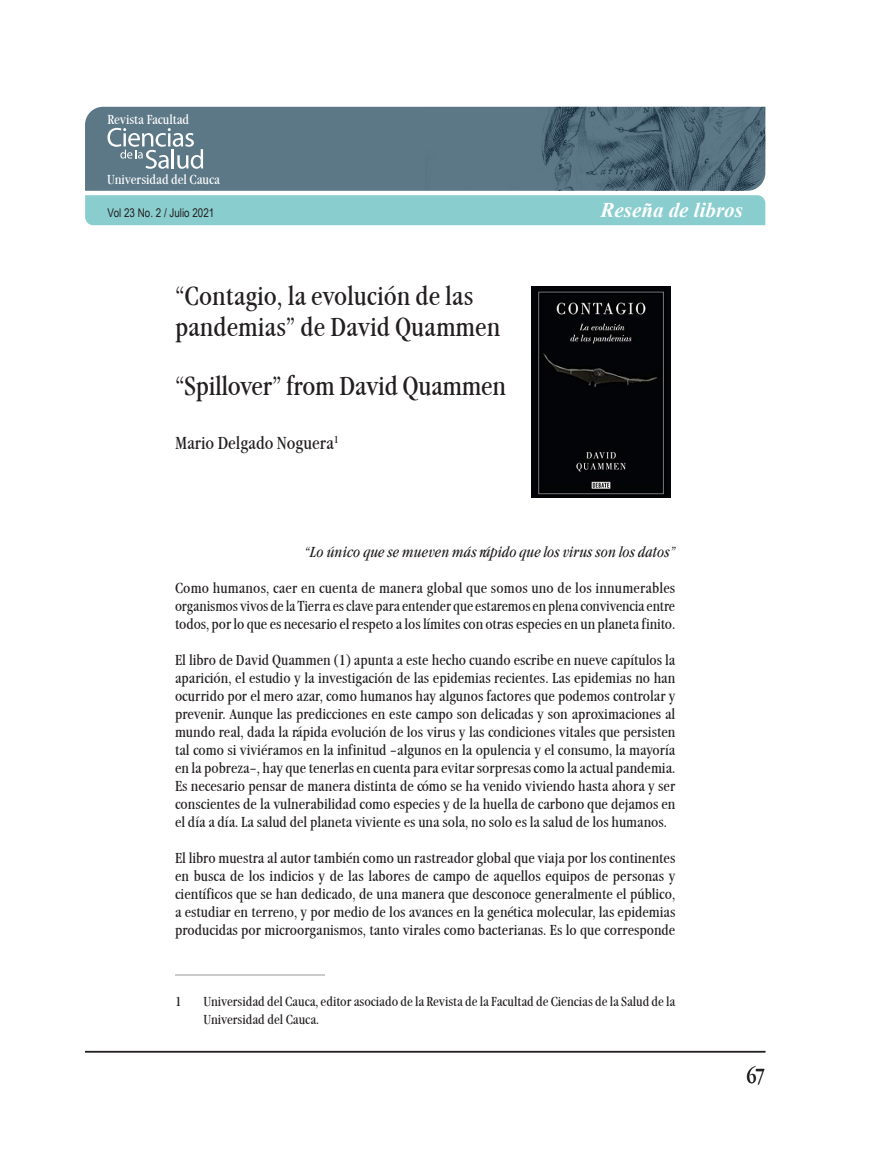
<style>
.page{position:relative;width:873px;height:1149px;background:#fff}
.page>*{position:absolute;margin:0;border:0;box-sizing:border-box;transform-origin:0 0}
.t1{font:condensed 27px/31.5px "Garamond Itc TEE";color:#231f20}
.t2{font:italic 700 21px "Times New Roman";color:#fff}
.t3{font:condensed 21px "Garamond Itc TEE";color:#231f20}
.t4{font:condensed 18px "Garamond Itc TEE";color:#231f20}
.t5{font:condensed 15px/18px "Garamond Itc TEE";color:#231f20;text-align:justify}
.t6{font:italic condensed 15px "Garamond Itc TEE";color:#231f20}
.t7{font:condensed 13.5px/18px "Garamond Itc TEE";color:#231f20}
.t8{font:condensed 13.5px "Garamond Itc TEE";color:#fff}
.t9{font:12px "Arial Narrow";color:#231f20}
</style>
<div class="page">
<hr style="left:175px;top:975px;width:150px;height:1px;background:#939598">
<img style="left:532px;top:286px;width:138px;height:211px">
<div style="left:85px;top:107px;width:340px;height:84px;background:#5c7887"></div>
<div style="left:85px;top:195px;width:680px;height:30px;background:#8acdcf"></div>
<svg style="left:107px;top:128px;width:96px;height:41px;background:#8297a3"></svg>
<img style="left:425px;top:107px;width:340px;height:84px">
<hr style="left:85px;top:1051px;width:680px;height:1px;background:#231f20">
<p class="t8" style="left:107px;top:111px;width:83px">Revista Facultad</p>
<p class="t8" style="left:107px;top:172px;width:114px">Universidad del Cauca</p>
<p class="t9" style="left:108px;top:205px;width:108px">Vol 23 No. 2 / Julio 2021</p>
<h1 class="t1" style="left:175px;top:280px;width:327px">“Contagio, la evolución de las pandemias” de David Quammen</h1>
<h1 class="t1" style="left:175px;top:370px;width:333px">“Spillover” from David Quammen</h1>
<p class="t4" style="left:175px;top:432px;width:165px">Mario Delgado Noguera<sup>1</sup></p>
<h2 class="t2" style="left:601px;top:198px;width:144px">Reseña de libros</h2>
<p class="t6" style="left:304px;top:543px;width:373px">“Lo único que se mueven más rápido que los virus son los datos”</p>
<p class="t5" style="left:175px;top:579px;width:502px">Como humanos, caer en cuenta de manera global que somos uno de los innumerables organismos vivos de la Tierra es clave para entender que estaremos en plena convivencia entre todos, por lo que es necesario el respeto a los límites con otras especies en un planeta finito.</p>
<p class="t5" style="left:175px;top:651px;width:502px">El libro de David Quammen (1) apunta a este hecho cuando escribe en nueve capítulos la aparición, el estudio y la investigación de las epidemias recientes. Las epidemias no han ocurrido por el mero azar, como humanos hay algunos factores que podemos controlar y prevenir. Aunque las predicciones en este campo son delicadas y son aproximaciones al mundo real, dada la rápida evolución de los virus y las condiciones vitales que persisten tal como si viviéramos en la infinitud –algunos en la opulencia y el consumo, la mayoría en la pobreza–, hay que tenerlas en cuenta para evitar sorpresas como la actual pandemia.<br>Es necesario pensar de manera distinta de cómo se ha venido viviendo hasta ahora y ser conscientes de la vulnerabilidad como especies y de la huella de carbono que dejamos en el día a día. La salud del planeta viviente es una sola, no solo es la salud de los humanos.</p>
<p class="t5" style="left:175px;top:849px;width:502px">El libro muestra al autor también como un rastreador global que viaja por los continentes en busca de los indicios y de las labores de campo de aquellos equipos de personas y científicos que se han dedicado, de una manera que desconoce generalmente el público, a estudiar en terreno, y por medio de los avances en la genética molecular, las epidemias producidas por microorganismos, tanto virales como bacterianas. Es lo que corresponde</p>
<p class="t7" style="left:175px;top:993px;width:8px">1</p>
<p class="t7" style="left:204px;top:993px;width:473px">Universidad del Cauca, editor asociado de la Revista de la Facultad de Ciencias de la Salud de la<br>Universidad del Cauca.</p>
<h2 class="t3" style="left:746px;top:1063px;width:20px">67</h2>
</div>
